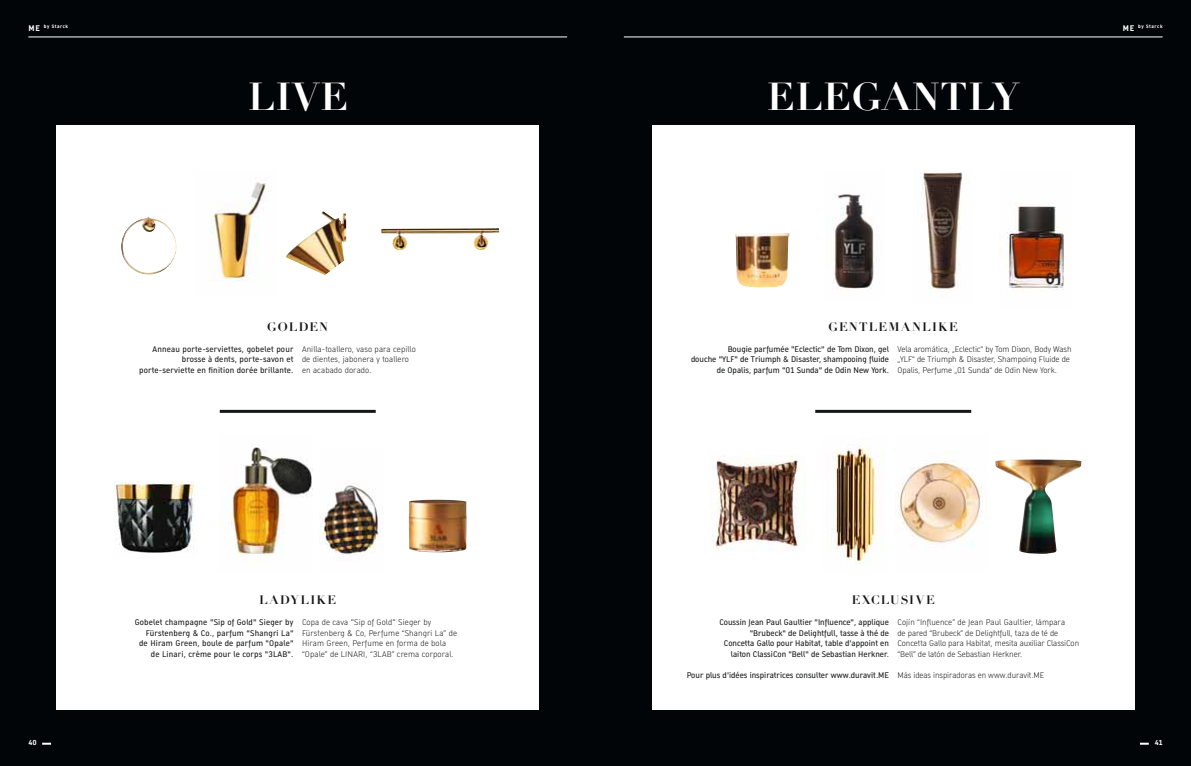
<style>
.page{position:relative;width:1191px;height:766px;background:#fff}
.page>*{position:absolute;margin:0;border:0;box-sizing:border-box;transform-origin:0 0}
.t1{font:700 38px "Didot";letter-spacing:.02em;color:#fff}
.t2{font:700 12px "Didot";letter-spacing:.1em;color:#151616}
.t3{font:700 12px "Didot";letter-spacing:.125em;color:#151616}
.t4{font:8px/10.5px "Dura Sans 2014 c";color:#151616;text-align:right}
.t5{font:300 8px/10.5px "Dura Sans 2014 c";letter-spacing:-.005em;color:#151616}
.t6{font:8px/10.5px "Dura Sans 2014 c";letter-spacing:.02em;color:#151616;text-align:right}
.t7{font:300 8px/10.5px "Dura Sans 2014 c";letter-spacing:.015em;color:#151616}
.t8{font:700 7px "Dura Sans 2014 c";color:#fff}
.t9{font:700 4.7px "Dura Sans 2014 c";letter-spacing:.12em;color:#fff}
.s1{font-size:8px}
</style>
<div class="page">
<div style="left:0;top:0;width:595px;height:765px;background:#020508"></div>
<div style="left:57px;top:125px;width:482px;height:584px;background:#fff"></div>
<img style="left:210px;top:182px;width:57px;height:100px">
<img style="left:381px;top:228px;width:118px;height:23px">
<img style="left:228px;top:447px;width:85px;height:114px">
<img style="left:320px;top:482px;width:63px;height:73px">
<img style="left:408px;top:499px;width:59px;height:53px">
<img style="left:121px;top:216px;width:55px;height:58px">
<img style="left:286px;top:211px;width:60px;height:64px">
<img style="left:115px;top:482px;width:80px;height:71px">
<hr style="left:220px;top:410px;width:156px;height:3px;background:#151616">
<svg style="left:42px;top:742px;width:9px;height:2px"></svg>
<hr style="left:28px;top:37px;width:539px;height:1px;background:#fff">
<div style="left:595px;top:0;width:596px;height:765px;background:#020508"></div>
<div style="left:652px;top:125px;width:482px;height:584px;background:#fff"></div>
<img style="left:832px;top:194px;width:42px;height:96px">
<img style="left:1006px;top:203px;width:58px;height:88px">
<img style="left:920px;top:170px;width:47px;height:120px">
<img style="left:895px;top:455px;width:87px;height:92px">
<img style="left:995px;top:459px;width:86px;height:94px">
<img style="left:831px;top:444px;width:45px;height:122px">
<img style="left:712px;top:455px;width:87px;height:96px">
<img style="left:735px;top:233px;width:54px;height:54px">
<hr style="left:815px;top:410px;width:156px;height:3px;background:#151616">
<hr style="left:624px;top:37px;width:538px;height:1px;background:#fff">
<svg style="left:1140px;top:742px;width:8px;height:2px"></svg>
<p class="t9" style="left:28px;top:25px;width:41px"><span class="s1">ME</span> by Starck</p>
<h1 class="t1" style="left:248px;top:73px;width:102px">LIVE</h1>
<h2 class="t2" style="left:267px;top:319px;width:62px">GOLDEN</h2>
<p class="t7" style="left:302px;top:344px;width:115px">Anilla-toallero, vaso para cepillo de dientes, jabonera y toallero en acabado dorado.</p>
<p class="t6" style="left:139px;top:344px;width:156px">Anneau porte-serviettes, gobelet pour brosse à dents, porte-savon et porte-serviette en finition dorée brillante.</p>
<p class="t8" style="left:28px;top:739px;width:10px">40</p>
<h2 class="t3" style="left:259px;top:592px;width:78px">LADYLIKE</h2>
<p class="t7" style="left:302px;top:617px;width:157px">Copa de cava "Sip of Gold" Sieger by Fürstenberg &amp; Co, Perfume “Shangri La” de Hiram Green, Perfume en forma de bola “Opale” de LINARI, “3LAB” crema corporal.</p>
<p class="t6" style="left:135px;top:617px;width:160px">Gobelet champagne "Sip of Gold" Sieger by Fürstenberg &amp; Co., parfum "Shangri La"<br>de Hiram Green, boule de parfum "Opale" de Linari, crème pour le corps "3LAB".</p>
<h1 class="t1" style="left:767px;top:73px;width:254px">ELEGANTLY</h1>
<p class="t9" style="left:1122px;top:25px;width:41px"><span class="s1">ME</span> by Starck</p>
<h2 class="t2" style="left:828px;top:319px;width:131px">GENTLEMANLIKE</h2>
<p class="t4" style="left:691px;top:344px;width:199px">Bougie parfumée "Eclectic" de Tom Dixon, gel<br>douche "YLF" de Triumph &amp; Disaster, shampooing fluide de Opalis, parfum "01 Sunda" de Odin New York.</p>
<p class="t5" style="left:897px;top:344px;width:176px">Vela aromática, „Eclectic“ by Tom Dixon, Body Wash „YLF“ de Triumph &amp; Disaster, Shampoing Fluide de<br>Opalis, Perfume „01 Sunda“ de Odin New York.</p>
<h2 class="t2" style="left:852px;top:592px;width:84px">EXCLUSIVE</h2>
<p class="t5" style="left:897px;top:617px;width:183px">Cojín “Influence” de Jean Paul Gaultier, lámpara<br>de pared “Brubeck” de Delightfull, taza de té de Concetta Gallo para Habitat, mesita auxiliar ClassiCon “Bell” de latón de Sebastian Herkner.</p>
<p class="t5" style="left:897px;top:670px;width:148px">Más ideas inspiradoras en www.duravit.ME</p>
<p class="t4" style="left:719px;top:617px;width:171px">Coussin Jean Paul Gaultier "Influence", applique "Brubeck" de Delightfull, tasse à thé de Concetta Gallo pour Habitat, table d'appoint en laiton ClassiCon "Bell" de Sebastian Herkner.</p>
<p class="t4" style="left:687px;top:670px;width:204px">Pour plus d'idées inspiratrices consulter www.duravit.ME</p>
<p class="t8" style="left:1154px;top:739px;width:9px">41</p>
</div>
